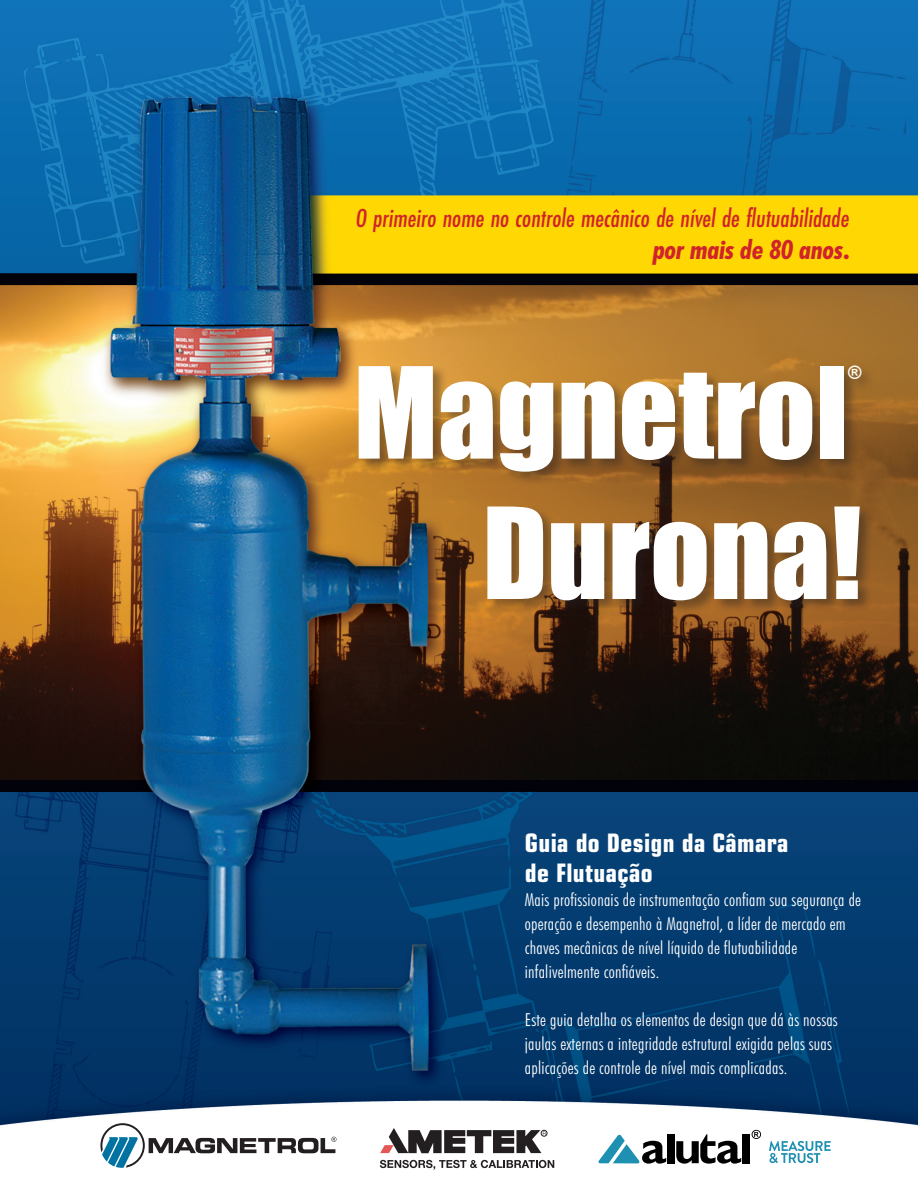
<style>
.page{position:relative;width:918px;height:1188px;background:#fff}
.page>*{position:absolute;margin:0;border:0;box-sizing:border-box;transform-origin:0 0}
.t1{font:117px "Impact";color:#fff}
.t2{font:italic 500 27px/32.4px "Futura Condensed PT";color:#d1232a;text-align:right}
.t3{font:700 condensed 25.5px "Eurostile";letter-spacing:.015em;color:#fff}
.t4{font:300 condensed 18px "Futura BT";letter-spacing:.015em;color:#fff}
.t5{font:18px "Impact";color:#fff}
.s1{font-family:"Futura Condensed BQ";font-weight:700}
</style>
<div class="page">
<img style="left:0;top:0;width:918px;height:1168px">
<div style="left:358px;top:364px;width:518px;height:251px;background:#231f20;opacity:.42"></div>
<svg style="left:100px;top:1123px;width:236px;height:45px"></svg>
<svg style="left:380px;top:1160px;width:174px;height:10px"></svg>
<svg style="left:380px;top:1128px;width:167px;height:25px"></svg>
<svg style="left:769px;top:1141px;width:62px;height:22px"></svg>
<svg style="left:598px;top:1134px;width:68px;height:30px"></svg>
<svg style="left:752px;top:1130px;width:9px;height:9px"></svg>
<div style="left:667px;top:1134px;width:7px;height:29px;background:#000001"></div>
<svg style="left:676px;top:1134px;width:65px;height:30px"></svg>
<div style="left:743px;top:1134px;width:7px;height:29px;background:#000001"></div>
<p class="t2" style="left:356px;top:202px;width:495px">O primeiro nome no controle mecânico de nível de flutuabilidade <span class="s1">por mais de 80 anos.</span></p>
<p class="t1" style="left:354px;top:322px;width:495px">Magnetrol</p>
<p class="t5" style="left:848px;top:358px;width:16px">®</p>
<p class="t1" style="left:483px;top:462px;width:381px">Durona!</p>
<p class="t3" style="left:525px;top:828px;width:265px">Guia do Design da Câmara</p>
<p class="t3" style="left:525px;top:858px;width:129px">de Flutuação</p>
<p class="t4" style="left:525px;top:889px;width:338px">Mais profissionais de instrumentação confiam sua segurança de</p>
<p class="t4" style="left:525px;top:913px;width:322px">operação e desempenho à Magnetrol, a líder de mercado em</p>
<p class="t4" style="left:525px;top:937px;width:274px">chaves mecânicas de nível líquido de flutuabilidade</p>
<p class="t4" style="left:525px;top:961px;width:136px">infalivelmente confiáveis.</p>
<p class="t4" style="left:525px;top:1009px;width:314px">Este guia detalha os elementos de design que dá às nossas</p>
<p class="t4" style="left:525px;top:1033px;width:309px">jaulas externas a integridade estrutural exigida pelas suas</p>
<p class="t4" style="left:525px;top:1057px;width:264px">aplicações de controle de nível mais complicadas.</p>
</div>
